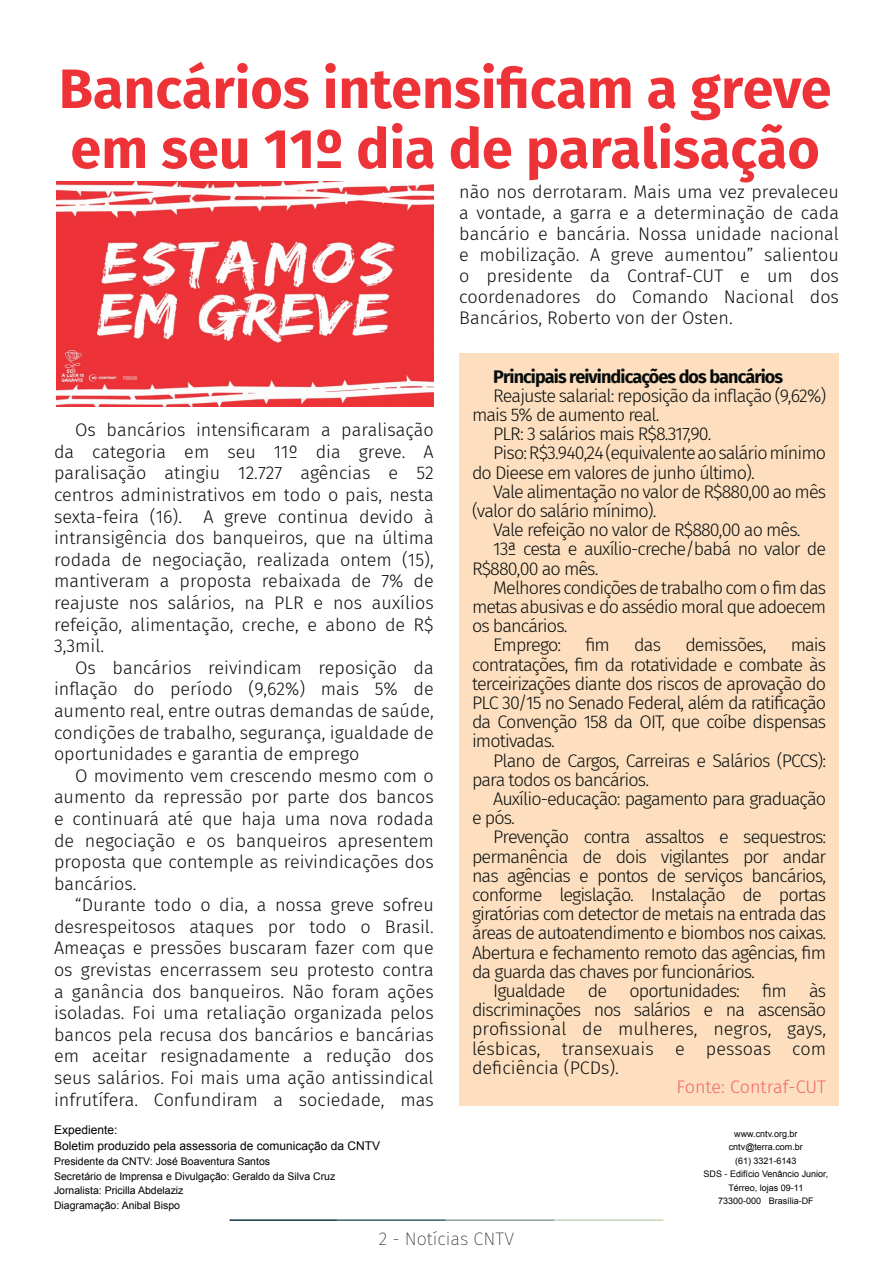
<style>
.page{position:relative;width:893px;height:1263px;background:#fff}
.page>*{position:absolute;margin:0;border:0;box-sizing:border-box;transform-origin:0 0}
.t1{font:700 55.5px/60px "Fira Sans";color:#ed3338}
.t2{font:300 18.15px/21.6px "Fira Sans";letter-spacing:-.05em;color:#080d0b;text-align:justify}
.t3{font:700 18.15px "Fira Sans";letter-spacing:-.05em;color:#080d0b}
.t4{font:300 18.15px "Fira Sans";color:#f1666a}
.t5{font:200 18px "Fira Sans";color:#231f20}
.t6{font:12px "Arial";color:#000}
.t7{font:10.5px "Arial";color:#000}
.t8{font:9px/13.5px "Arial";color:#000;text-align:center}
</style>
<div class="page">
<hr style="left:230px;top:1219px;width:107px;height:2px;background:#0e323f">
<hr style="left:337px;top:1219px;width:109px;height:2px;background:#3a5f6d">
<hr style="left:446px;top:1219px;width:109px;height:2px;background:#87a59a">
<hr style="left:555px;top:1219px;width:108px;height:2px;background:#c6d5b7">
<img style="left:56px;top:181px;width:378px;height:226px">
<div style="left:459px;top:353px;width:380px;height:753px;background:#fddfc0"></div>
<p class="t1" style="left:59px;top:55px;width:774px">Bancários intensificam a greve em seu 11º dia de paralisação</p>
<p class="t2" style="left:459px;top:181px;width:381px;line-height:21px">não nos derrotaram. Mais uma vez prevaleceu a vontade, a garra e a determinação de cada bancário e bancária. Nossa unidade nacional e mobilização. A greve aumentou” salientou o presidente da Contraf-CUT e um dos coordenadores do Comando Nacional dos Bancários, Roberto von der Osten.</p>
<p class="t2" style="left:54px;top:419px;width:381px;text-indent:21px">Os bancários intensificaram a paralisação da categoria em seu 11º dia greve. A paralisação atingiu 12.727 agências e 52 centros administrativos em todo o pais, nesta sexta-feira (16). A greve continua devido à intransigência dos banqueiros, que na última rodada de negociação, realizada ontem (15), mantiveram a proposta rebaixada de 7% de reajuste nos salários, na PLR e nos auxílios refeição, alimentação, creche, e abono de R$ 3,3mil.</p>
<p class="t2" style="left:54px;top:656px;width:381px;text-indent:21px">Os bancários reivindicam reposição da inflação do período (9,62%) mais 5% de aumento real, entre outras demandas de saúde, condições de trabalho, segurança, igualdade de oportunidades e garantia de emprego</p>
<p class="t2" style="left:54px;top:764px;width:381px;text-indent:21px">O movimento vem crescendo mesmo com o aumento da repressão por parte dos bancos e continuará até que haja uma nova rodada de negociação e os banqueiros apresentem proposta que contemple as reivindicações dos bancários.</p>
<p class="t2" style="left:54px;top:894px;width:381px;text-indent:21px">“Durante todo o dia, a nossa greve sofreu desrespeitosos ataques por todo o Brasil.<br>Ameaças e pressões buscaram fazer com que os grevistas encerrassem seu protesto contra a ganância dos banqueiros. Não foram ações isoladas. Foi uma retaliação organizada pelos bancos pela recusa dos bancários e bancárias em aceitar resignadamente a redução dos seus salários. Foi mais uma ação antissindical infrutífera. Confundiram a sociedade, mas</p>
<p class="t6" style="left:54px;top:1122px;width:65px">Expediente:</p>
<p class="t6" style="left:54px;top:1138px;width:328px">Boletim produzido pela assessoria de comunicação da CNTV</p>
<p class="t7" style="left:54px;top:1154px;width:218px">Presidente da CNTV: José Boaventura Santos</p>
<p class="t7" style="left:54px;top:1169px;width:283px">Secretário de Imprensa e Divulgação: Geraldo da Silva Cruz</p>
<p class="t7" style="left:54px;top:1184px;width:131px">Jornalista: Pricilla Abdelaziz</p>
<p class="t7" style="left:54px;top:1198px;width:128px">Diagramação: Anibal Bispo</p>
<p class="t3" style="left:493px;top:361px;width:291px">Principais reivindicações dos bancários</p>
<p class="t2" style="left:472px;top:386px;width:356px;line-height:19.2px;text-indent:21px">Reajuste salarial: reposição da inflação (9,62%) mais 5% de aumento real.</p>
<p class="t2" style="left:493px;top:423px;width:220px">PLR: 3 salários mais R$8.317,90.</p>
<p class="t2" style="left:472px;top:443px;width:356px;line-height:19.2px;text-indent:21px">Piso: R$3.940,24 (equivalente ao salário mínimo do Dieese em valores de junho último).</p>
<p class="t2" style="left:472px;top:482px;width:356px;line-height:19.2px;text-indent:21px">Vale alimentação no valor de R$880,00 ao mês (valor do salário mínimo).</p>
<p class="t2" style="left:493px;top:519px;width:309px">Vale refeição no valor de R$880,00 ao mês.</p>
<p class="t2" style="left:472px;top:539px;width:356px;line-height:19.2px;text-indent:21px">13ª cesta e auxílio-creche/babá no valor de<br>R$880,00 ao mês.</p>
<p class="t2" style="left:472px;top:578px;width:356px;line-height:19.2px;text-indent:21px">Melhores condições de trabalho com o fim das metas abusivas e do assédio moral que adoecem os bancários.</p>
<p class="t2" style="left:493px;top:634px;width:69px">Emprego:</p>
<p class="t2" style="left:585px;top:634px;width:26px">fim</p>
<p class="t2" style="left:634px;top:634px;width:28px">das</p>
<p class="t2" style="left:685px;top:634px;width:83px">demissões,</p>
<p class="t2" style="left:472px;top:635px;width:356px;line-height:19.2px;text-indent:319px">mais contratações, fim da rotatividade e combate às terceirizações diante dos riscos de aprovação do PLC 30/15 no Senado Federal, além da ratificação da Convenção 158 da OIT, que coíbe dispensas imotivadas.</p>
<p class="t2" style="left:472px;top:750px;width:356px;line-height:19.2px;text-indent:21px">Plano de Cargos, Carreiras e Salários (PCCS): para todos os bancários.</p>
<p class="t2" style="left:472px;top:789px;width:356px;line-height:19.2px;text-indent:21px">Auxílio-educação: pagamento para graduação e pós.</p>
<p class="t2" style="left:472px;top:827px;width:356px;line-height:19.2px;text-indent:21px">Prevenção contra assaltos e sequestros: permanência de dois vigilantes por andar nas agências e pontos de serviços bancários, conforme legislação. Instalação de portas giratórias com detector de metais na entrada das áreas de autoatendimento e biombos nos caixas.<br>Abertura e fechamento remoto das agências, fim da guarda das chaves por funcionários.</p>
<p class="t2" style="left:472px;top:981px;width:356px;line-height:19.2px;text-indent:21px">Igualdade de oportunidades: fim às discriminações nos salários e na ascensão profissional de mulheres, negros, gays, lésbicas, transexuais e pessoas com deficiência (PCDs).</p>
<p class="t4" style="left:676px;top:1074px;width:151px">Fonte: Contraf-CUT</p>
<p class="t8" style="left:734px;top:1127px;width:65px">www.cntv.org.br</p>
<p class="t8" style="left:729px;top:1140px;width:76px">cntv@terra.com.br</p>
<p class="t8" style="left:735px;top:1154px;width:63px">(61) 3321-6143</p>
<p class="t8" style="left:704px;top:1167px;width:126px">SDS - Edifício Venâncio Junior,<br>Térreo, lojas 09-11</p>
<p class="t8" style="left:718px;top:1194px;width:97px">73300-000 Brasília-DF</p>
<p class="t5" style="left:379px;top:1226px;width:137px">2 - Notícias CNTV</p>
</div>
